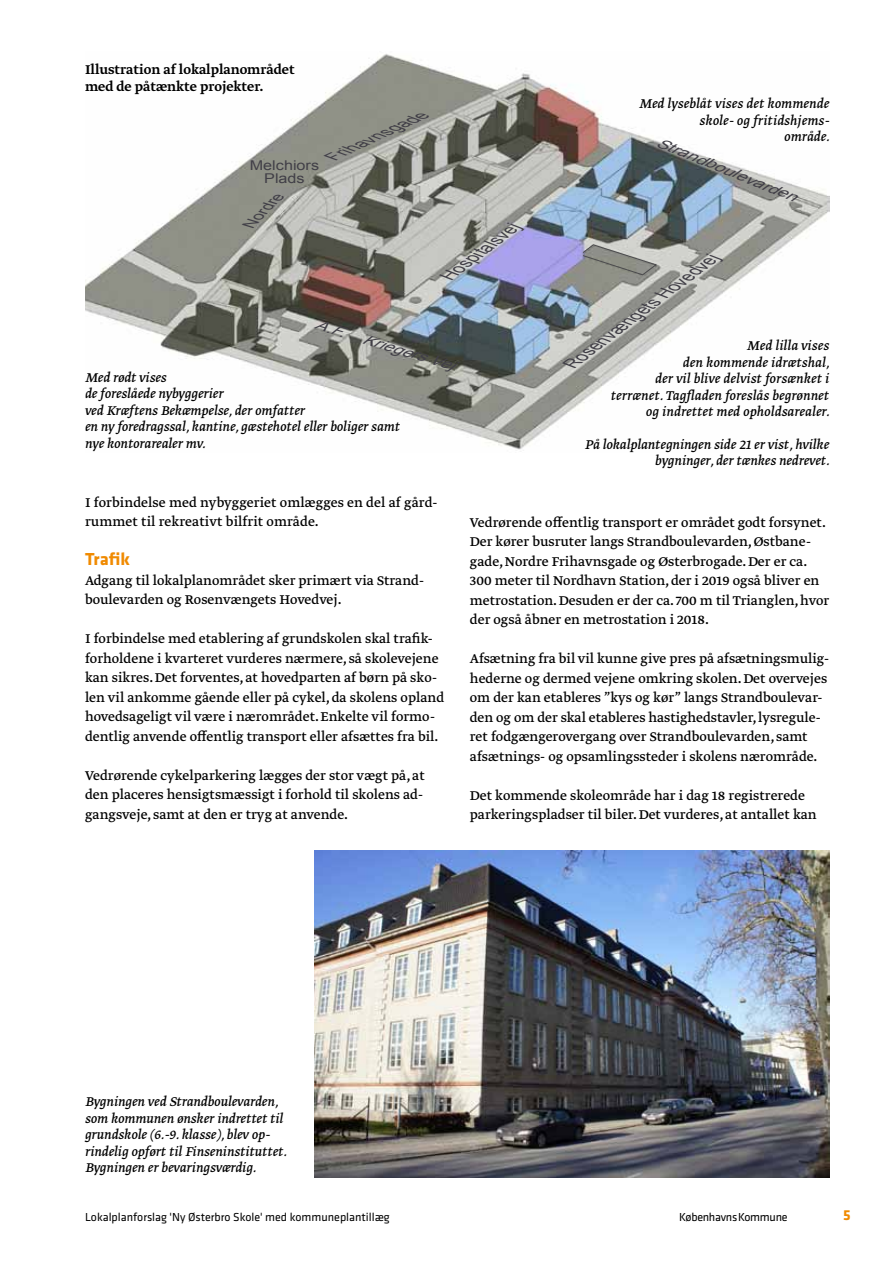
<style>
.page{position:relative;width:893px;height:1263px;background:#fff}
.page>*{position:absolute;margin:0;border:0;box-sizing:border-box;transform-origin:0 0}
.t1{font:700 18px "Klavika";color:#f08a00}
.t2{font:italic 16.5px "Arial";color:#413f47}
.t3{font:15px/19.5px "Greta Text";color:#000}
.t4{font:italic 15px/16.5px "Greta Text";color:#000;text-align:right}
.t5{font:500 15px/16.5px "Greta Text";color:#000}
.t6{font:700 15px "Klavika";color:#f08a00}
.t7{font:italic 14.55px "Arial";color:#413f47;scale:1.05 1}
.t8{font:italic 13.5px "Arial";color:#413f47;scale:1.3 1}
.t9{font:italic 13.5px "Arial";color:#413f47;scale:1.31 1}
.t10{font:13.5px/12.9px "Arial";color:#413f47;text-align:center;scale:1.2 1}
.t11{font:12px "Klavika";color:#000}
.t12{font:12px "Klavika";letter-spacing:-.02em;color:#000}
</style>
<div class="page">
<img style="left:85px;top:54px;width:744px;height:396px">
<svg style="left:582px;top:244px;width:75px;height:31px;background:#999a94"></svg>
<img style="left:315px;top:850px;width:514px;height:328px">
<p class="t5" style="left:85px;top:63px;width:211px">Illustration af lokalplan området med de påtænkte projek ter.</p>
<p class="t8" style="left:331px;top:152px;width:83px;rotate:-25deg">Frihavnsgade</p>
<p class="t10" style="left:250px;top:160px;width:59px">Melchiors<br>Plads</p>
<p class="t7" style="left:245px;top:221px;width:46px;rotate:-45deg">Nordre</p>
<p class="t2" style="left:444px;top:271px;width:90px;rotate:-37deg">Hospitalsvej</p>
<p class="t8" style="left:317px;top:319px;width:25px;rotate:17deg">A.F.</p>
<p class="t8" style="left:364px;top:333px;width:74px;rotate:17deg">Kriegers Vej</p>
<p class="t4" style="left:85px;top:370px;width:316px;text-align:left">Med rødt vises<br>de foreslåede nybyggerier<br>ved Kræftens Bekæmpelse, der omfatter<br>en ny foredragssal, kantine, gæstehotel eller boliger samt nye kontorarealer mv.</p>
<p class="t4" style="left:639px;top:97px;width:192px">Med lyseblåt vises det kommende skole- og fritidshjems-<br>område.</p>
<p class="t9" style="left:659px;top:137px;width:116px;rotate:22deg">Strandboulevarden</p>
<p class="t2" style="left:567px;top:359px;width:186px;rotate:-37deg">Rosenvængets Hovedvej</p>
<p class="t4" style="left:611px;top:338px;width:221px">Med lilla vises<br>den kommende idrætshal,<br>der vil blive delvist forsænket i terrænet. Tagfladen foreslås begrønnet og indrettet med opholdsarealer.</p>
<p class="t4" style="left:585px;top:437px;width:246px">På lokalplantegningen side 21 er vist, hvilke bygninger, der tænkes nedrevet.</p>
<p class="t3" style="left:85px;top:493px;width:354px">I forbindelse med nybyggeriet omlægges en del af gård&shy;rummet til rekreativt bilfrit område.</p>
<p class="t1" style="left:85px;top:552px;width:46px">Trafik</p>
<p class="t3" style="left:85px;top:571px;width:340px">Adgang til lokalplanområdet sker primært via Strand&shy;boulevarden og Rosenvængets Hovedvej.</p>
<p class="t3" style="left:85px;top:630px;width:361px">I forbindelse med etablering af grundskolen skal trafik&shy;forholdene i kvarteret vurderes nærmere, så skolevejene kan sikres. Det forventes, at hovedparten af børn på sko&shy;len vil ankomme gående eller på cykel, da skolens opland hovedsageligt vil være i nærområdet. Enkelte vil formo&shy;dentlig anvende offentlig transport eller afsættes fra bil.</p>
<p class="t3" style="left:85px;top:766px;width:341px;text-align:justify">Vedrørende cykelparkering lægges der stor vægt på, at den placeres hensigtsmæssigt i forhold til skolens ad&shy;gangsveje, samt at den er tryg at anvende.</p>
<p class="t3" style="left:470px;top:513px;width:361px">Vedrørende offentlig transport er området godt forsynet.<br>Der kører busruter langs Strandboulevarden, Østbane&shy;gade, Nordre Frihavnsgade og Østerbrogade. Der er ca.<br>300 meter til Nordhavn Station, der i 2019 også bliver en metrostation. Desuden er der ca. 700 m til Trianglen, hvor der også åbner en metrostation i 2018.</p>
<p class="t3" style="left:470px;top:650px;width:361px">Afsætning fra bil vil kunne give pres på afsætningsmulig&shy;hederne og dermed vejene omkring skolen. Det overvejes om der kan etableres ”kys og kør” langs Strandboulevar&shy;den og om der skal etableres hastighedstavler, lysregule&shy;ret fodgængerovergang over Strandboulevarden, samt afsætnings- og opsamlingssteder i skolens nærområde.</p>
<p class="t3" style="left:470px;top:786px;width:348px">Det kommende skoleområde har i dag 18 registrerede parkeringspladser til biler. Det vurderes, at antallet kan</p>
<p class="t4" style="left:85px;top:1094px;width:203px;text-align:left">Bygningen ved Strandboulevarden, som kommunen ønsker indrettet til grundskole (6.-9. klasse), blev op&shy;rindelig opført til Finseninstituttet.<br>Bygningen er bevaringsværdig.</p>
<p class="t11" style="left:85px;top:1212px;width:306px">Lokalplanforslag 'Ny Østerbro Skole' med kommuneplantillæg</p>
<p class="t12" style="left:679px;top:1212px;width:110px">Københavns Kommune</p>
<p class="t6" style="left:843px;top:1209px;width:9px">5</p>
</div>
